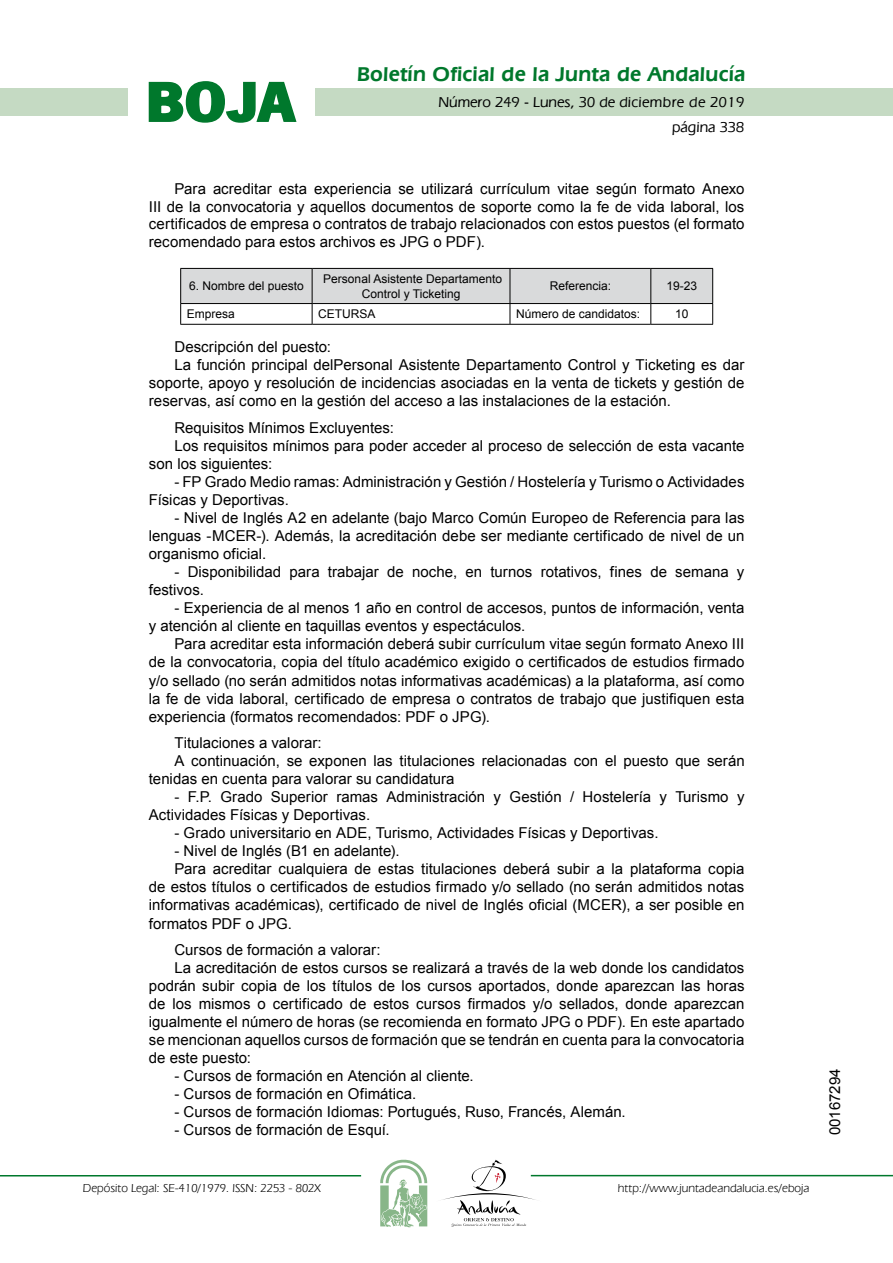
<style>
.page{position:relative;width:893px;height:1263px;background:#fff}
.page>*{position:absolute;margin:0;border:0;box-sizing:border-box;transform-origin:0 0}
.t1{font:700 57.75px "News Got T";color:#00782c;scale:1.14 1}
.t2{font:600 21px "Eras IT Cby BT";letter-spacing:.01em;color:#00782c}
.t3{font:15px/18px "Arial";color:#000}
.t4{font:500 15px/24.5px "Eras IT Cby BT";color:#000;text-align:right}
.t5{font:12px/14.4px "Arial";color:#000;text-align:center}
.t6{font:12px "Eras IT Cby BT";color:#000}
</style>
<div class="page">
<div style="left:315px;top:88px;width:577px;height:28px;background:#c5dac3"></div>
<div style="left:0;top:88px;width:128px;height:28px;background:#c5dac3"></div>
<hr style="left:0;top:1175px;width:361px;height:2px;background:#00782c">
<hr style="left:531px;top:1175px;width:361px;height:1px;background:#00782c">
<svg style="left:148px;top:81px;width:149px;height:42px"></svg>
<svg style="left:380px;top:1159px;width:47px;height:68px"></svg>
<svg style="left:442px;top:1160px;width:100px;height:67px"></svg>
<svg style="left:180px;top:268px;width:533px;height:56px"></svg>
<hr style="left:180px;top:324px;width:132px;height:1px;background:#000">
<hr style="left:312px;top:324px;width:198px;height:1px;background:#000">
<hr style="left:510px;top:324px;width:140px;height:1px;background:#000">
<hr style="left:650px;top:324px;width:63px;height:1px;background:#000">
<h1 class="t1" style="left:145px;top:68px;width:133px">BOJA</h1>
<h2 class="t2" style="left:357px;top:62px;width:390px">Boletín Oficial de la Junta de Andalucía</h2>
<p class="t4" style="left:438px;top:90px;width:307px">Número 249 - Lunes, 30 de diciembre de 2019 página 338</p>
<p class="t3" style="left:149px;top:180px;width:597px;text-align:justify;text-indent:26px">Para acreditar esta experiencia se utilizará currículum vitae según formato Anexo III de la convocatoria y aquellos documentos de soporte como la fe de vida laboral, los certificados de empresa o contratos de trabajo relacionados con estos puestos (el formato recomendado para estos archivos es JPG o PDF).</p>
<p class="t5" style="left:189px;top:279px;width:116px">6. Nombre del puesto</p>
<p class="t5" style="left:323px;top:272px;width:180px">Personal Asistente Departamento<br>Control y Ticketing</p>
<p class="t5" style="left:549px;top:279px;width:63px">Referencia:</p>
<p class="t5" style="left:666px;top:279px;width:32px">19-23</p>
<p class="t5" style="left:187px;top:307px;width:50px">Empresa</p>
<p class="t5" style="left:318px;top:307px;width:59px">CETURSA</p>
<p class="t5" style="left:516px;top:307px;width:126px">Número de candidatos:</p>
<p class="t5" style="left:675px;top:307px;width:15px">10</p>
<p class="t3" style="left:174px;top:338px;width:158px">Descripción del puesto:</p>
<p class="t3" style="left:174px;top:356px;width:571px">La función principal delPersonal Asistente Departamento Control y Ticketing es dar</p>
<p class="t3" style="left:149px;top:374px;width:597px">soporte, apoyo y resolución de incidencias asociadas en la venta de tickets y gestión de</p>
<p class="t3" style="left:149px;top:392px;width:523px">reservas, así como en la gestión del acceso a las instalaciones de la estación.</p>
<p class="t3" style="left:174px;top:419px;width:221px">Requisitos Mínimos Excluyentes:</p>
<p class="t3" style="left:174px;top:437px;width:571px">Los requisitos mínimos para poder acceder al proceso de selección de esta vacante</p>
<p class="t3" style="left:149px;top:455px;width:125px">son los siguientes:</p>
<p class="t3" style="left:149px;top:473px;width:597px;text-indent:26px">- FP Grado Medio ramas: Administración y Gestión / Hostelería y Turismo o Actividades<br>Físicas y Deportivas.</p>
<p class="t3" style="left:149px;top:509px;width:597px;text-align:justify;text-indent:26px">- Nivel de Inglés A2 en adelante (bajo Marco Común Europeo de Referencia para las lenguas -MCER-). Además, la acreditación debe ser mediante certificado de nivel de un organismo oficial.</p>
<p class="t3" style="left:149px;top:563px;width:597px;text-indent:26px">- Disponibilidad para trabajar de noche, en turnos rotativos, fines de semana y festivos.</p>
<p class="t3" style="left:149px;top:599px;width:597px;text-indent:26px">- Experiencia de al menos 1 año en control de accesos, puntos de información, venta y atención al cliente en taquillas eventos y espectáculos.</p>
<p class="t3" style="left:149px;top:635px;width:597px;text-align:justify;text-indent:26px">Para acreditar esta información deberá subir currículum vitae según formato Anexo III de la convocatoria, copia del título académico exigido o certificados de estudios firmado y/o sellado (no serán admitidos notas informativas académicas) a la plataforma, así como la fe de vida laboral, certificado de empresa o contratos de trabajo que justifiquen esta experiencia (formatos recomendados: PDF o JPG).</p>
<p class="t3" style="left:174px;top:734px;width:149px">Titulaciones a valorar:</p>
<p class="t3" style="left:174px;top:752px;width:571px">A continuación, se exponen las titulaciones relacionadas con el puesto que serán</p>
<p class="t3" style="left:149px;top:770px;width:307px">tenidas en cuenta para valorar su candidatura</p>
<p class="t3" style="left:149px;top:788px;width:597px;text-indent:26px">- F.P. Grado Superior ramas Administración y Gestión / Hostelería y Turismo y<br>Actividades Físicas y Deportivas.</p>
<p class="t3" style="left:174px;top:824px;width:485px">- Grado universitario en ADE, Turismo, Actividades Físicas y Deportivas.</p>
<p class="t3" style="left:174px;top:842px;width:227px">- Nivel de Inglés (B1 en adelante).</p>
<p class="t3" style="left:174px;top:860px;width:571px">Para acreditar cualquiera de estas titulaciones deberá subir a la plataforma copia</p>
<p class="t3" style="left:149px;top:878px;width:597px">de estos títulos o certificados de estudios firmado y/o sellado (no serán admitidos notas</p>
<p class="t3" style="left:149px;top:896px;width:597px">informativas académicas), certificado de nivel de Inglés oficial (MCER), a ser posible en</p>
<p class="t3" style="left:149px;top:914px;width:145px">formatos PDF o JPG.</p>
<p class="t3" style="left:174px;top:941px;width:208px">Cursos de formación a valorar:</p>
<p class="t3" style="left:174px;top:959px;width:571px">La acreditación de estos cursos se realizará a través de la web donde los candidatos</p>
<p class="t3" style="left:149px;top:977px;width:597px">podrán subir copia de los títulos de los cursos aportados, donde aparezcan las horas</p>
<p class="t3" style="left:149px;top:995px;width:597px">de los mismos o certificado de estos cursos firmados y/o sellados, donde aparezcan</p>
<p class="t3" style="left:149px;top:1013px;width:597px">igualmente el número de horas (se recomienda en formato JPG o PDF). En este apartado</p>
<p class="t3" style="left:149px;top:1031px;width:597px">se mencionan aquellos cursos de formación que se tendrán en cuenta para la convocatoria</p>
<p class="t3" style="left:149px;top:1049px;width:104px">de este puesto:</p>
<p class="t3" style="left:174px;top:1067px;width:301px">- Cursos de formación en Atención al cliente.</p>
<p class="t3" style="left:174px;top:1085px;width:243px">- Cursos de formación en Ofimática.</p>
<p class="t3" style="left:174px;top:1103px;width:453px">- Cursos de formación Idiomas: Portugués, Ruso, Francés, Alemán.</p>
<p class="t3" style="left:174px;top:1121px;width:217px">- Cursos de formación de Esquí.</p>
<p class="t6" style="left:83px;top:1181px;width:239px">Depósito Legal: SE-410/1979. ISSN: 2253 - 802X</p>
<p class="t6" style="left:618px;top:1181px;width:193px">http://www.juntadeandalucia.es/eboja</p>
<p class="t3" style="left:826px;top:1135px;width:68px;rotate:-90deg">00167294</p>
</div>
